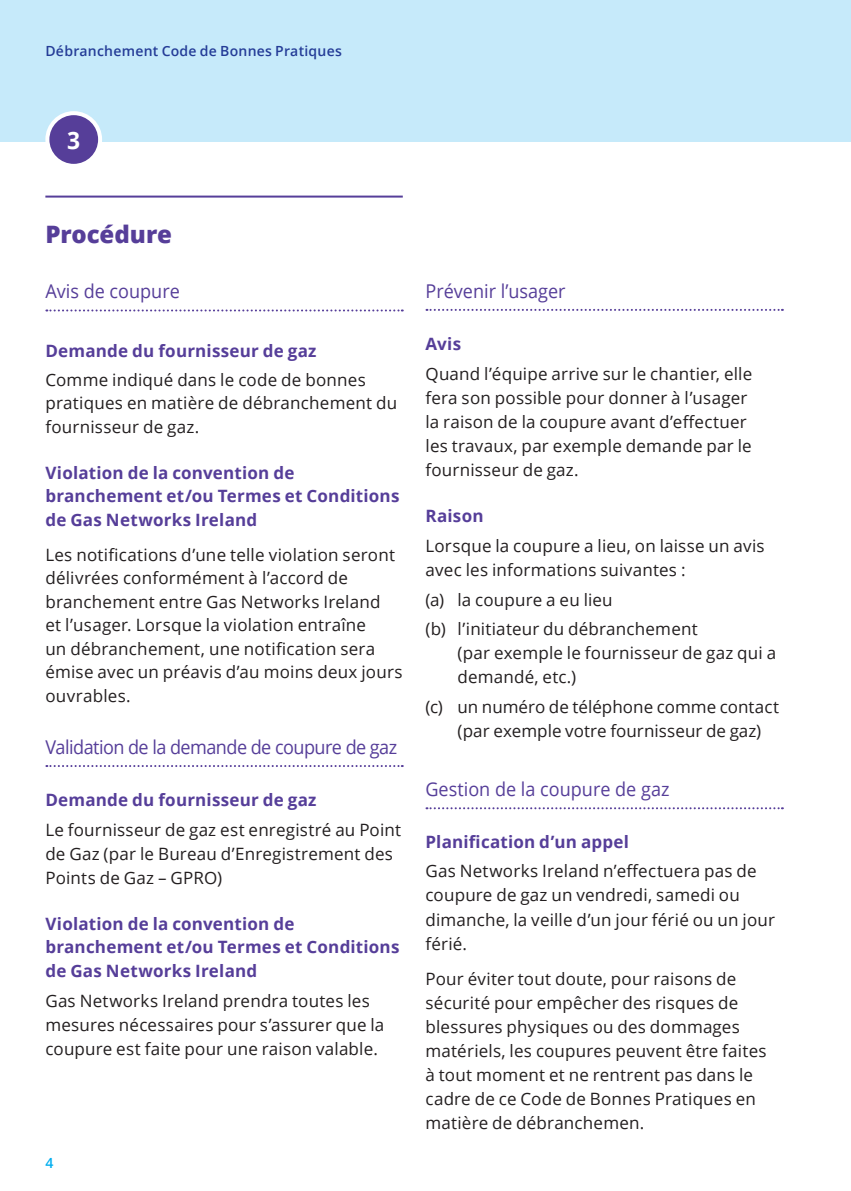
<style>
.page{position:relative;width:851px;height:1191px;background:#fff}
.page>*{position:absolute;margin:0;border:0;box-sizing:border-box;transform-origin:0 0}
.t1{font:800 24px "Open Sans";color:#563e99}
.t2{font:700 24px "Open Sans";color:#fff;scale:.95 1}
.t3{font:19px "Open Sans";color:#563e99;scale:.95 1}
.t4{font:19px "Open Sans";letter-spacing:-.03em;color:#563e99;scale:.95 1}
.t5{font:17px/24px "Open Sans";letter-spacing:.01em;color:#231f20}
.t6{font:700 17px/23.4px "Open Sans";letter-spacing:.01em;color:#563e99}
.t7{font:600 14px "Open Sans";letter-spacing:.02em;color:#243c97}
.t8{font:600 14px "Open Sans";color:#00aeef}
</style>
<div class="page">
<div style="left:0;top:0;width:850px;height:142px;background:#c6eafa"></div>
<hr style="left:850px;top:0;width:1px;height:142px;background:#c6eafa">
<div style="left:47px;top:113px;width:53px;height:53px;background:#563e99;border-radius:50%"></div>
<div style="left:45px;top:111px;width:57px;height:57px;border:4px solid #fff;border-radius:50%"></div>
<hr style="left:45px;top:196px;width:358px;height:2px;background:#563e99">
<svg style="left:46px;top:309px;width:357px;height:2px"></svg>
<svg style="left:46px;top:765px;width:357px;height:2px"></svg>
<svg style="left:426px;top:309px;width:356px;height:2px"></svg>
<svg style="left:426px;top:807px;width:356px;height:2px"></svg>
<p class="t7" style="left:45px;top:41px;width:298px">Débranchement Code de Bonnes Pratiques</p>
<h1 class="t2" style="left:67px;top:123px;width:15px">3</h1>
<h1 class="t1" style="left:45px;top:216px;width:128px">Procédure</h1>
<p class="t3" style="left:45px;top:278px;width:143px">Avis de coupure</p>
<p class="t6" style="left:45px;top:338px;width:272px">Demande du fournisseur de gaz</p>
<p class="t5" style="left:45px;top:367px;width:353px;line-height:23.4px">Comme indiqué dans le code de bonnes pratiques en matière de débranchement du fournisseur de gaz.</p>
<p class="t6" style="left:45px;top:460px;width:355px">Violation de la convention de branchement et/ou Termes et Conditions de Gas Networks Ireland</p>
<p class="t5" style="left:45px;top:542px;width:359px;line-height:23.4px">Les notifications d’une telle violation seront délivrées conformément à l’accord de branchement entre Gas Networks Ireland<br>et l’usager. Lorsque la violation entraîne<br>un débranchement, une notification sera émise avec un préavis d’au moins deux jours ouvrables.</p>
<p class="t4" style="left:45px;top:733px;width:372px">Validation de la demande de coupure de gaz</p>
<p class="t6" style="left:45px;top:787px;width:272px">Demande du fournisseur de gaz</p>
<p class="t5" style="left:45px;top:817px;width:357px">Le fournisseur de gaz est enregistré au Point de Gaz (par le Bureau d’Enregistrement des<br>Points de Gaz – GPRO)</p>
<p class="t6" style="left:45px;top:911px;width:355px">Violation de la convention de branchement et/ou Termes et Conditions de Gas Networks Ireland</p>
<p class="t5" style="left:45px;top:988px;width:340px">Gas Networks Ireland prendra toutes les mesures nécessaires pour s’assurer que la coupure est faite pour une raison valable.</p>
<p class="t8" style="left:45px;top:1153px;width:9px">4</p>
<p class="t3" style="left:425px;top:278px;width:149px">Prévenir l’usager</p>
<p class="t6" style="left:425px;top:331px;width:37px">Avis</p>
<p class="t5" style="left:425px;top:361px;width:328px">Quand l’équipe arrive sur le chantier, elle fera son possible pour donner à l’usager la raison de la coupure avant d’effectuer les travaux, par exemple demande par le fournisseur de gaz.</p>
<p class="t6" style="left:425px;top:504px;width:60px">Raison</p>
<p class="t5" style="left:425px;top:533px;width:340px">Lorsque la coupure a lieu, on laisse un avis avec les informations suivantes :</p>
<p class="t5" style="left:425px;top:584px;width:274px;line-height:29.6px">(a) la coupure a eu lieu<br>(b) l’initiateur du débranchement</p>
<p class="t5" style="left:457px;top:641px;width:320px">(par exemple le fournisseur de gaz qui a demandé, etc.)</p>
<p class="t5" style="left:457px;top:694px;width:323px;text-indent:-32px">(c) un numéro de téléphone comme contact (par exemple votre fournisseur de gaz)</p>
<p class="t3" style="left:425px;top:776px;width:258px">Gestion de la coupure de gaz</p>
<p class="t6" style="left:425px;top:829px;width:205px">Planification d’un appel</p>
<p class="t5" style="left:425px;top:859px;width:351px">Gas Networks Ireland n’effectuera pas de coupure de gaz un vendredi, samedi ou dimanche, la veille d’un jour férié ou un jour férié.</p>
<p class="t5" style="left:425px;top:966px;width:342px">Pour éviter tout doute, pour raisons de sécurité pour empêcher des risques de blessures physiques ou des dommages matériels, les coupures peuvent être faites à tout moment et ne rentrent pas dans le cadre de ce Code de Bonnes Pratiques en matière de débranchemen.</p>
</div>
